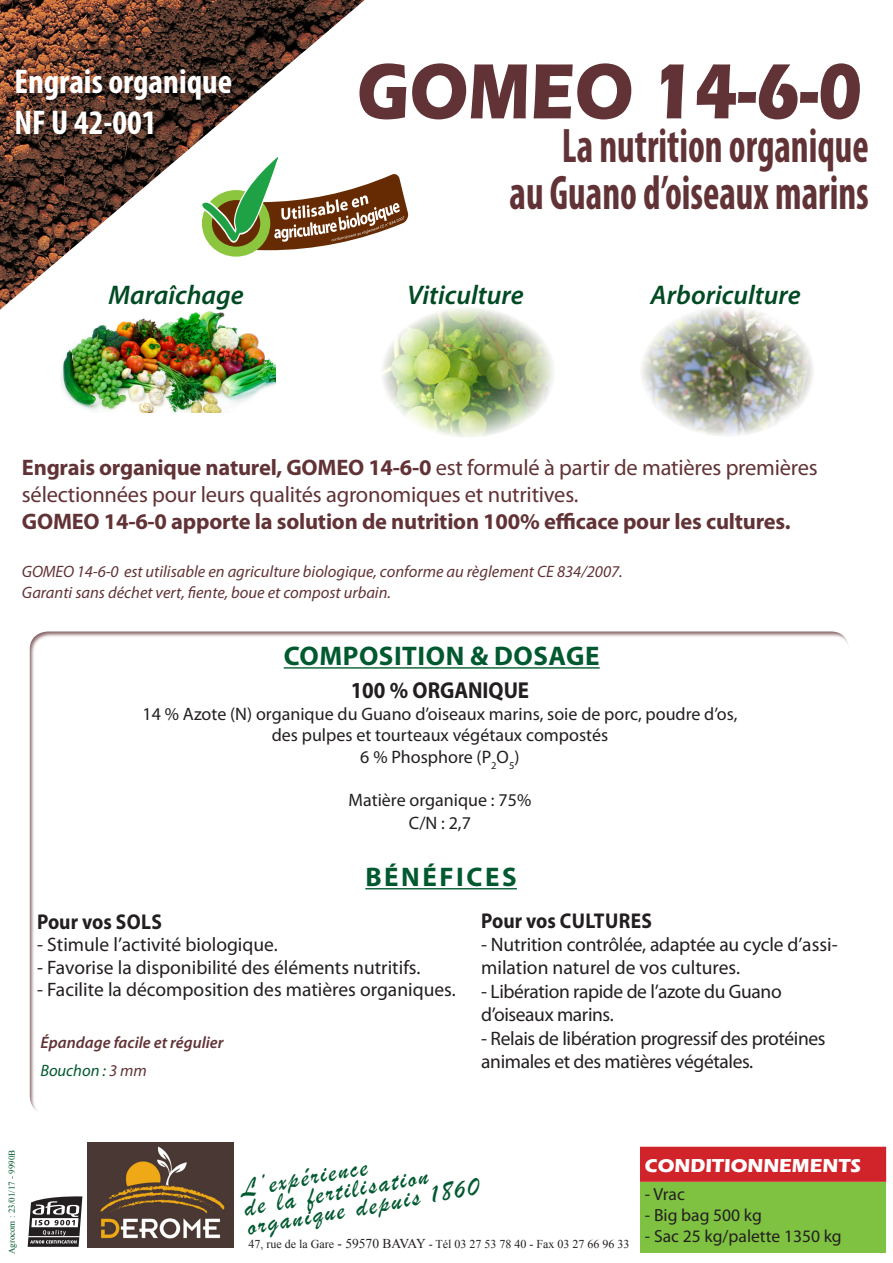
<style>
.page{position:relative;width:893px;height:1263px;background:#fff}
.page>*{position:absolute;margin:0;border:0;box-sizing:border-box;transform-origin:0 0}
.t1{font:700 81px "Eras ITC";color:#623336;scale:.83 1}
.t2{font:700 condensed 48.75px/46.8px "Myriad Pro";color:#623336;text-align:right;scale:.8 1}
.t3{font:700 condensed 34.5px/41.4px "Myriad Pro";color:#fff}
.t4{font:27px/19.5px "Brush Script";color:#00592f}
.t5{font:italic 600 27px "Myriad Pro";color:#004a23}
.t6{font:700 27px "Myriad Pro";letter-spacing:.02em;color:#00592f}
.t7{font:700 27px "Myriad Pro";letter-spacing:.095em;color:#00592f}
.t8{font:700 23.1px "Myriad Pro";color:#231f20;scale:.91 1}
.t9{font:22.5px/27px "Myriad Pro";letter-spacing:-.01em;color:#623336}
.t10{font:700 22.5px "Myriad Pro";letter-spacing:-.01em;color:#623336}
.t11{font:700 21.45px "Myriad Pro";color:#231f20;scale:.91 1}
.t12{font:19.5px/23.4px "Myriad Pro";letter-spacing:-.01em;color:#231f20}
.t13{font:700 19.35px "Eras ITC";color:#fff}
.t14{font:18px/21.6px "Myriad Pro";color:#231f20;text-align:center}
.t15{font:17.55px "Myriad Pro";color:#231f20}
.t16{font:italic 16.5px "Myriad Pro";color:#623336}
.t17{font:italic 600 16.5px "Myriad Pro";color:#623336}
.t18{font:italic 16.5px "Myriad Pro";color:#00592f}
.t19{font:12px "Times New Roman";color:#231f20}
.t20{font:9px "Times New Roman";color:#00592f}
.s1{font-weight:700}
.s2{color:#623336}
.s3{font-size:13.5px}
</style>
<div class="page">
<img style="left:0;top:0;width:365px;height:310px">
<hr style="left:284px;top:667px;width:316px;height:2px;background:#00592f">
<img style="left:54px;top:304px;width:221px;height:109px">
<img style="left:382px;top:308px;width:172px;height:129px">
<img style="left:641px;top:307px;width:172px;height:129px">
<hr style="left:365px;top:888px;width:152px;height:1px;background:#00592f">
<div style="left:640px;top:1147px;width:246px;height:35px;background:#d1232a"></div>
<div style="left:640px;top:1182px;width:246px;height:70px;background:#7fc241"></div>
<svg style="left:201px;top:155px;width:208px;height:102px"></svg>
<svg style="left:27px;top:1196px;width:56px;height:51px"></svg>
<hr style="left:28px;top:1236px;width:51px;height:1px;background:#fff">
<img style="left:87px;top:1143px;width:146px;height:104px">
<p class="t3" style="left:14px;top:60px;width:219px">Engrais organique<br>NF U 42-001</p>
<p class="t1" style="left:357px;top:45px;width:610px">GOMEO 14-6-0</p>
<p class="t2" style="left:510px;top:121px;width:451px">La nutrition organique<br>au Guano d’oiseaux marins</p>
<p class="t5" style="left:108px;top:278px;width:137px">Maraîchage</p>
<p class="t5" style="left:407px;top:278px;width:118px">Viticulture</p>
<p class="t5" style="left:651px;top:278px;width:152px">Arboriculture</p>
<p class="t9" style="left:22px;top:454px;width:797px"><span class="s1">Engrais organique naturel, GOMEO 14-6-0</span> est formulé à partir de matières premières sélectionnées pour leurs qualités agronomiques et nutritives.</p>
<p class="t10" style="left:22px;top:507px;width:770px">GOMEO 14-6-0 apporte la solution de nutrition 100% efficace pour les cultures.</p>
<p class="t16" style="left:22px;top:561px;width:602px">GOMEO 14-6-0 est utilisable en agriculture biologique, conforme au règlement CE 834/2007.</p>
<p class="t16" style="left:22px;top:582px;width:371px">Garanti sans déchet vert, fiente, boue et compost urbain.</p>
<p class="t6" style="left:284px;top:638px;width:317px">COMPOSITION &amp; DOSAGE</p>
<p class="t8" style="left:351px;top:675px;width:198px">100 % ORGANIQUE</p>
<p class="t14" style="left:142px;top:702px;width:596px">14 % Azote (N) organique du Guano d’oiseaux marins, soie de porc, poudre d’os, des pulpes et tourteaux végétaux compostés<br>6 % Phosphore (P<sub>2</sub>O<sub>5</sub>)</p>
<p class="t14" style="left:349px;top:788px;width:184px;line-height:23.4px">Matière organique : 75%<br>C/N : 2,7</p>
<p class="t7" style="left:365px;top:859px;width:153px">BÉNÉFICES</p>
<p class="t11" style="left:37px;top:908px;width:139px">Pour vos SOLS</p>
<p class="t12" style="left:37px;top:933px;width:242px">- Stimule l’activité biologique.</p>
<p class="t12" style="left:37px;top:955px;width:385px">- Favorise la disponibilité des éléments nutritifs.</p>
<p class="t12" style="left:37px;top:978px;width:420px">- Facilite la décomposition des matières organiques.</p>
<p class="t17" style="left:41px;top:1032px;width:185px">Épandage facile et régulier</p>
<p class="t18" style="left:40px;top:1060px;width:108px">Bouchon : <span class="s2">3 mm</span></p>
<p class="t11" style="left:481px;top:906px;width:189px">Pour vos CULTURES</p>
<p class="t12" style="left:481px;top:932px;width:358px">- Nutrition contrôlée, adaptée au cycle d’assi&shy;milation naturel de vos cultures.</p>
<p class="t12" style="left:481px;top:979px;width:302px">- Libération rapide de l’azote du Guano d’oiseaux marins.</p>
<p class="t12" style="left:481px;top:1026px;width:346px">- Relais de libération progressif des protéines animales et des matières végétales.</p>
<p class="t20" style="left:6px;top:1254px;width:106px;rotate:-90deg">Agrocom : 23/01/17 - 9990B</p>
<p class="t4" style="left:239px;top:1179px;width:237px;rotate:-10deg">L’expérience<br>de la fertilisation organique depuis 1860</p>
<p class="t19" style="left:248px;top:1236px;width:383px">47, rue de la Gare <span class="s3">- 59570 BAVAY</span> - Tél 03 27 53 78 40 - Fax 03 27 66 96 33</p>
<p class="t13" style="left:645px;top:1154px;width:218px">CONDITIONNEMENTS</p>
<p class="t15" style="left:645px;top:1183px;width:41px">- Vrac</p>
<p class="t15" style="left:645px;top:1204px;width:119px">- Big bag 500 kg</p>
<p class="t15" style="left:645px;top:1225px;width:198px">- Sac 25 kg/palette 1350 kg</p>
</div>
